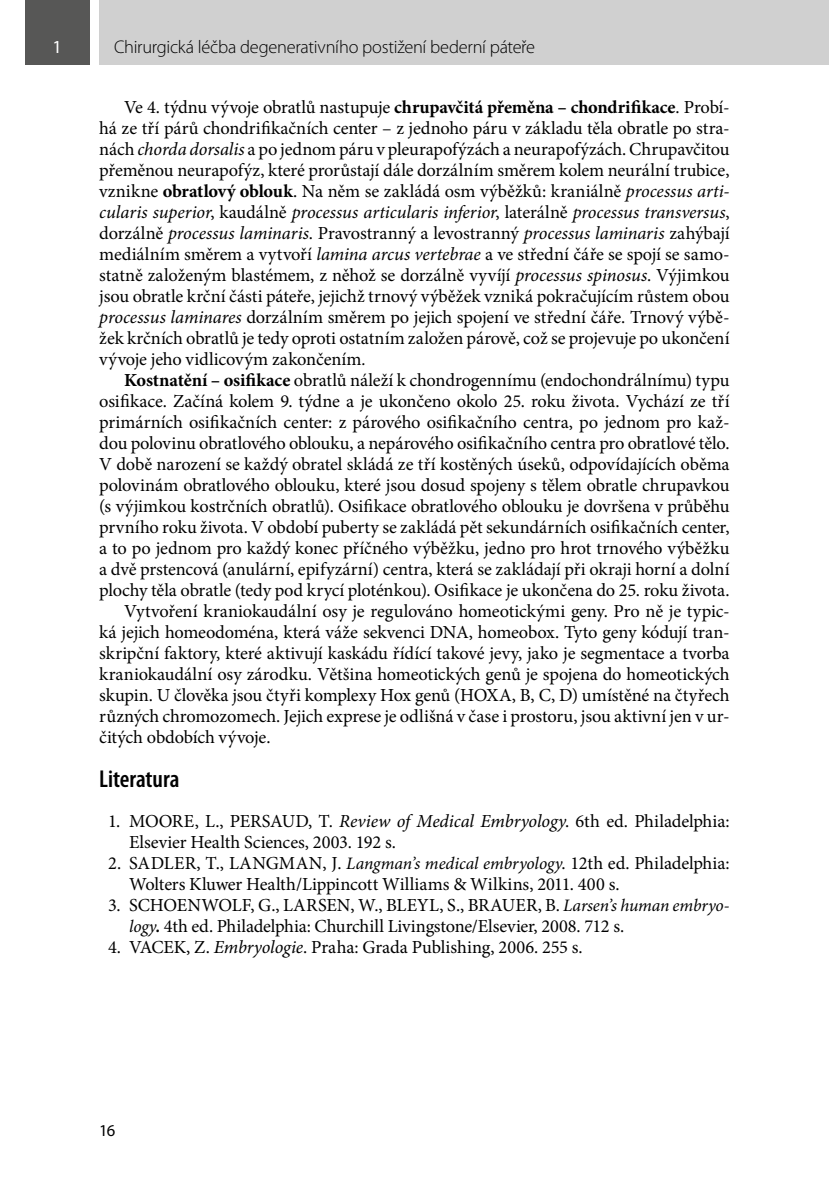
<style>
.page{position:relative;width:829px;height:1191px;background:#fff}
.page>*{position:absolute;margin:0;border:0;box-sizing:border-box;transform-origin:0 0}
.t1{font:600 condensed 24.5px "Myriad Pro";color:#000}
.t2{font:18.38px/21px "Minion Pro";letter-spacing:-.01em;color:#000}
.t3{font:300 18.38px "Myriad Pro";letter-spacing:-.015em;color:#000}
.t4{font:18.38px "Myriad Pro";color:#fff}
.t5{font:italic 17.5px "Minion Pro";letter-spacing:-.005em;color:#000}
.t6{font:16.62px "Myriad Pro";color:#000}
.s1{font-weight:700}
.s2{font-style:italic}
.s3{font-style:normal;font-size:18.38px}
.s4{font-style:italic;font-size:17.5px}
.s5{font-weight:700;font-style:italic;font-size:17.5px}
</style>
<div class="page">
<div style="left:25px;top:0;width:64px;height:64px;background:#575756"></div>
<div style="left:99px;top:0;width:729px;height:64px;background:#d0d0d0"></div>
<p class="t4" style="left:52px;top:36px;width:11px">1</p>
<p class="t3" style="left:114px;top:37px;width:422px">Chirurgická léčba degenerativního postižení bederní páteře</p>
<p class="t2" style="left:99px;top:96px;width:632px;text-align:justify;text-indent:25px">Ve 4. týdnu vývoje obratlů nastupuje <span class="s1">chrupavčitá přeměna – chondrifikace</span>. Probí&shy;há ze tří párů chondrifikačních center – z jednoho páru v základu těla obratle po stra&shy;nách <span class="s2">chorda dorsalis</span> a po jednom páru v pleurapofýzách a neurapofýzách. Chrupavčitou přeměnou neurapofýz, které prorůstají dále dorzálním směrem kolem neurální trubice, vznikne <span class="s1">obratlový oblouk</span>. Na něm se zakládá osm výběžků: kraniálně <span class="s2">processus arti&shy;cularis superior</span>, kaudálně <span class="s2">processus articularis inferior</span>, laterálně <span class="s2">processus transversus</span>, dorzálně <span class="s2">processus laminaris</span>. Pravostranný a levostranný <span class="s2">processus laminaris</span> zahýbají mediálním směrem a vytvoří <span class="s2">lamina arcus vertebrae</span> a ve střední čáře se spojí se samo&shy;statně založeným blastémem, z něhož se dorzálně vyvíjí <span class="s2">processus spinosus</span>. Výjimkou jsou obratle krční části páteře, jejichž trnový výběžek vzniká pokračujícím růstem obou <span class="s2">processus laminares</span> dorzálním směrem po jejich spojení ve střední čáře. Trnový výbě&shy;žek krčních obratlů je tedy oproti ostatním založen párově, což se projevuje po ukončení vývoje jeho vidlicovým zakončením<span class="s2">.</span></p>
<p class="t2" style="left:124px;top:369px;width:607px"><span class="s1">Kostnatění – osifikace</span> obratlů náleží k chondrogennímu (endochondrálnímu) typu</p>
<p class="t2" style="left:99px;top:390px;width:631px">osifikace. Začíná kolem 9. týdne a je ukončeno okolo 25. roku života. Vychází ze tří</p>
<p class="t2" style="left:99px;top:411px;width:631px">primárních osifikačních center: z párového osifikačního centra, po jednom pro kaž-</p>
<p class="t2" style="left:99px;top:432px;width:631px">dou polovinu obratlového oblouku, a nepárového osifikačního centra pro obratlové tělo.</p>
<p class="t2" style="left:99px;top:453px;width:632px">V době narození se každý obratel skládá ze tří kostěných úseků, odpovídajících oběma</p>
<p class="t2" style="left:99px;top:474px;width:631px">polovinám obratlového oblouku, které jsou dosud spojeny s tělem obratle chrupavkou</p>
<p class="t2" style="left:99px;top:495px;width:631px">(s výjimkou kostrčních obratlů). Osifikace obratlového oblouku je dovršena v průběhu</p>
<p class="t2" style="left:99px;top:516px;width:631px">prvního roku života. V období puberty se zakládá pět sekundárních osifikačních center,</p>
<p class="t2" style="left:99px;top:537px;width:631px">a to po jednom pro každý konec příčného výběžku, jedno pro hrot trnového výběžku</p>
<p class="t2" style="left:99px;top:558px;width:631px">a dvě prstencová (anulární, epifyzární) centra, která se zakládají při okraji horní a dolní</p>
<p class="t2" style="left:99px;top:579px;width:632px">plochy těla obratle (tedy pod krycí ploténkou). Osifikace je ukončena do 25. roku života.</p>
<p class="t2" style="left:124px;top:600px;width:607px">Vytvoření kraniokaudální osy je regulováno homeotickými geny. Pro ně je typic-</p>
<p class="t2" style="left:99px;top:621px;width:632px">ká jejich homeodoména, která váže sekvenci DNA, homeobox. Tyto geny kódují tran-</p>
<p class="t2" style="left:99px;top:642px;width:631px">skripční faktory, které aktivují kaskádu řídící takové jevy, jako je segmentace a tvorba</p>
<p class="t2" style="left:99px;top:663px;width:632px">kraniokaudální osy zárodku. Většina homeotických genů je spojena do homeotických</p>
<p class="t2" style="left:99px;top:684px;width:631px">skupin. U člověka jsou čtyři komplexy Hox genů (HOXA, B, C, D) umístěné na čtyřech</p>
<p class="t2" style="left:99px;top:705px;width:632px">různých chromozomech. Jejich exprese je odlišná v čase i prostoru, jsou aktivní jen v ur-</p>
<p class="t2" style="left:99px;top:726px;width:173px">čitých obdobích vývoje.</p>
<h1 class="t1" style="left:99px;top:766px;width:82px">Literatura</h1>
<p class="t2" style="left:129px;top:810px;width:602px;text-indent:-21px">1. MOORE, L., PERSAUD, T. <span class="s2">Review of Medical Embryology</span>. 6th ed. Philadelphia:<br>Elsevier Health Sciences, 2003. 192 s.</p>
<p class="t2" style="left:108px;top:852px;width:33px">2. Sadler</p>
<p class="t2" style="left:196px;top:852px;width:89px">, T., Lan gman</p>
<p class="t5" style="left:322px;top:851px;width:408px"><span class="s3">, J.</span> Langman’s medical embryology<span class="s3">. 12th ed. Philadelphia:</span></p>
<p class="t2" style="left:129px;top:873px;width:492px">Wolters Kluwer Health/Lippincott Williams &amp; Wilkins, 2011. 400 s.</p>
<p class="t2" style="left:108px;top:894px;width:33px">3. Schoenwol</p>
<p class="t2" style="left:242px;top:894px;width:55px">f, G., Larsen</p>
<p class="t2" style="left:129px;top:894px;width:602px;text-indent:221px">, W., BLEYL, S., BRAUER, B. <span class="s4">Larsen’s human embryo&shy;logy</span><span class="s5">.</span> 4th ed. Philadelphia: Churchill Livingstone/Elsevier, 2008. 712 s.</p>
<p class="t2" style="left:108px;top:936px;width:476px">4. VACEK, Z. <span class="s2">Embryologie</span>. Praha: Grada Publishing, 2006. 255 s.</p>
<p class="t6" style="left:99px;top:1120px;width:18px">16</p>
</div>
